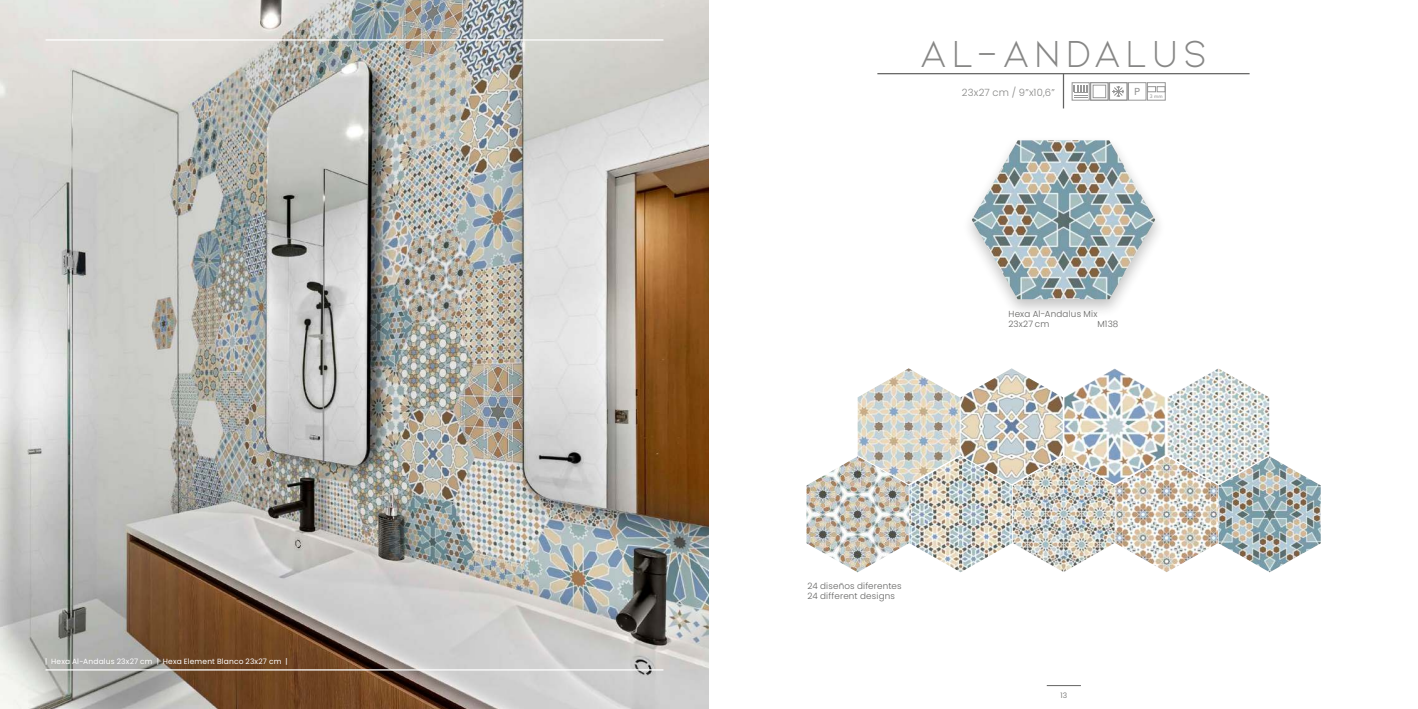
<style>
.page{position:relative;width:1418px;height:709px;background:#fff}
.page>*{position:absolute;margin:0;border:0;box-sizing:border-box;transform-origin:0 0}
.t1{font:40px "Kiona";letter-spacing:.1em;color:#878786}
.t2{font:300 10px "Poppins";letter-spacing:.015em;color:#878786}
.t3{font:300 8.75px/10px "Poppins";letter-spacing:.02em;color:#636362}
.t4{font:7.5px "Poppins";letter-spacing:.025em;color:#fff}
.t5{font:300 7.5px "Poppins";color:#636362}
.t6{font:500 5px "Avenir LT Std";color:#979797}
</style>
<div class="page">
<hr style="left:1062px;top:74px;width:2px;height:34px;background:#636362">
<hr style="left:877px;top:73px;width:372px;height:1px;background:#636362">
<div style="left:1128px;top:82px;width:18px;height:18px;border:1px solid #979797"></div>
<svg style="left:1071px;top:83px;width:18px;height:17px"></svg>
<svg style="left:1073px;top:85px;width:14px;height:13px"></svg>
<div style="left:1092px;top:85px;width:13px;height:13px;border:1px solid #979797"></div>
<div style="left:1090px;top:82px;width:18px;height:18px;border:1px solid #979797"></div>
<div style="left:1109px;top:82px;width:18px;height:18px;border:1px solid #979797"></div>
<svg style="left:1112px;top:86px;width:11px;height:11px"></svg>
<div style="left:1147px;top:82px;width:18px;height:18px;background:#fff;border:1px solid #979797"></div>
<div style="left:1156px;top:86px;width:9px;height:6px;border:1px solid #979797"></div>
<div style="left:1147px;top:86px;width:8px;height:6px;border:1px solid #979797"></div>
<hr style="left:1046px;top:685px;width:34px;height:1px;background:#636362">
<img style="left:0;top:0;width:709px;height:709px">
<div style="left:961px;top:135px;width:204px;height:183px;background:#1c1c1b;opacity:.25"></div>
<img style="left:971px;top:140px;width:184px;height:159px">
<img style="left:857px;top:368px;width:308px;height:88px">
<img style="left:806px;top:456px;width:514px;height:116px">
<img style="left:1167px;top:369px;width:102px;height:115px">
<hr style="left:46px;top:669px;width:617px;height:1px;background:#fff">
<hr style="left:46px;top:39px;width:617px;height:2px;background:#fff">
<p class="t4" style="left:45px;top:657px;width:244px">| Hexa Al-Andalus 23x27 cm | Hexa Element Blanco 23x27 cm |</p>
<h1 class="t1" style="left:919px;top:34px;width:289px">AL-ANDALUS</h1>
<p class="t2" style="left:962px;top:87px;width:94px">23x27 cm / 9”x10,6”</p>
<p class="t6" style="left:1134px;top:93px;width:30px"><sup>P</sup> 3 mm</p>
<p class="t3" style="left:1008px;top:308px;width:90px">Hexa Al-Andalus Mix<br>23x27 cm</p>
<p class="t3" style="left:1097px;top:318px;width:22px">M138</p>
<p class="t3" style="left:807px;top:581px;width:96px">24 diseños diferentes<br>24 different designs</p>
<p class="t5" style="left:1060px;top:690px;width:8px">13</p>
</div>
